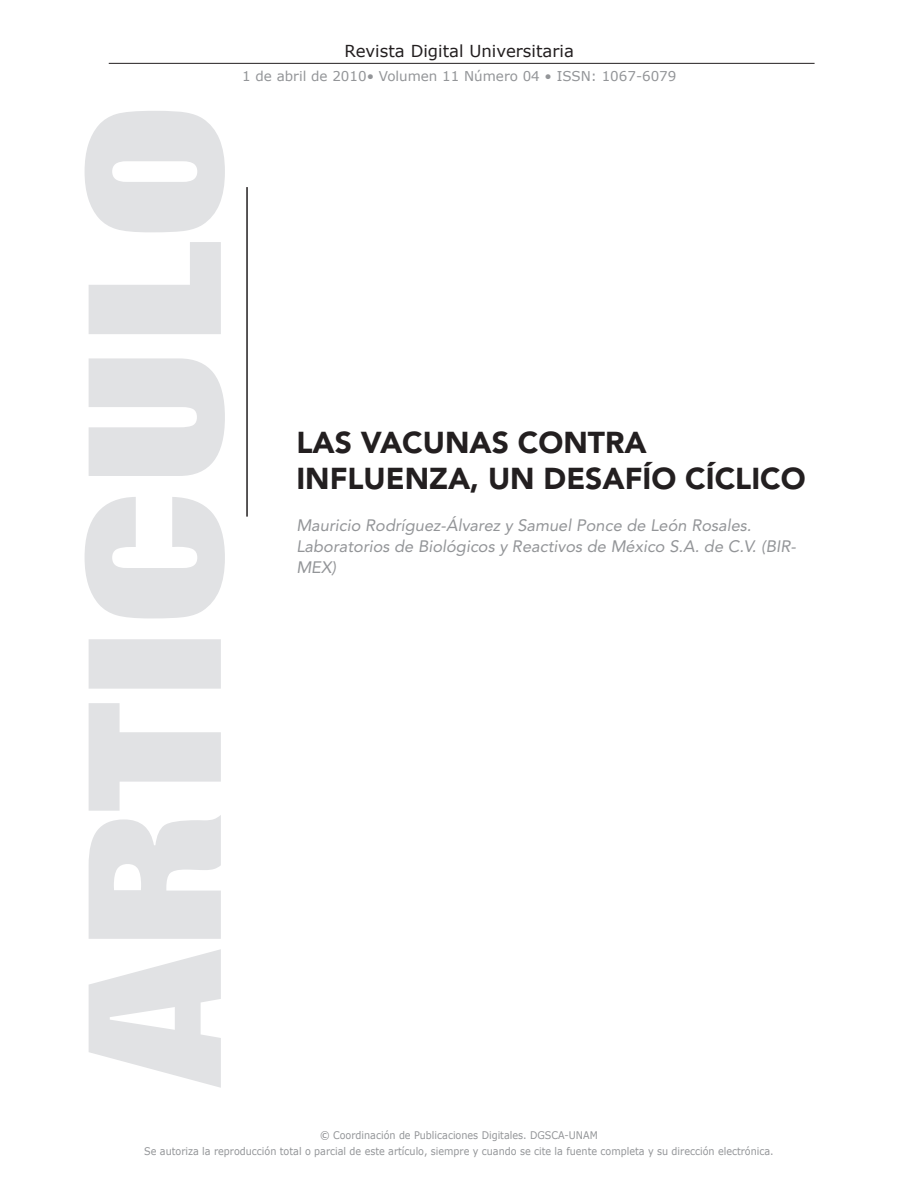
<style>
.page{position:relative;width:918px;height:1188px;background:#fff}
.page>*{position:absolute;margin:0;border:0;box-sizing:border-box;transform-origin:0 0}
.caratula_titulo{font:900 30px "Avenir";color:#231f20}
.caratula_autor{font:italic 16.5px/21px "Avenir";color:#939598}
.encabezados_bold{font:16.5px "Verdana";color:#231f20}
.encabezados_light{font:13.5px "Verdana";color:#939598}
.legales{font:10.5px "Verdana";color:#939598;scale:.92 1}
.s1{color:#808285}
</style>
<div class="page">
<hr style="left:109px;top:63px;width:706px;height:1px;background:#231f20">
<svg style="left:85px;top:111px;width:140px;height:977px;fill:#e1e2e4"></svg>
<hr style="left:246px;top:187px;width:2px;height:330px;background:#231f20">
<p class="encabezados_bold" style="left:345px;top:40px;width:231px">Revista Digital Universitaria</p>
<p class="encabezados_light" style="left:242px;top:67px;width:436px">1 de abril de 2010• Volumen 11 Número 04 • ISSN: 1067-6079</p>
<p class="caratula_titulo" style="left:296px;top:425px;width:352px">LAS VACUNAS CONTRA</p>
<p class="caratula_titulo" style="left:296px;top:461px;width:511px">INFLUENZA, UN DESAFÍO CÍCLICO</p>
<p class="caratula_autor" style="left:296px;top:515px;width:457px">Mauricio Rodríguez-Álvarez y Samuel Ponce de León Rosales.</p>
<p class="caratula_autor" style="left:296px;top:536px;width:501px">Laboratorios de Biológicos y Reactivos de México S.A. de C.V. (BIR-<br>MEX)</p>
<p class="legales" style="left:320px;top:1129px;width:303px"><span class="s1">©</span> Coordinación de Publicaciones Digitales. DGSCA-UNAM</p>
<p class="legales" style="left:144px;top:1145px;width:686px">Se autoriza la reproducción total o parcial de este artículo, siempre y cuando se cite la fuente completa y su dirección electrónica.</p>
</div>
